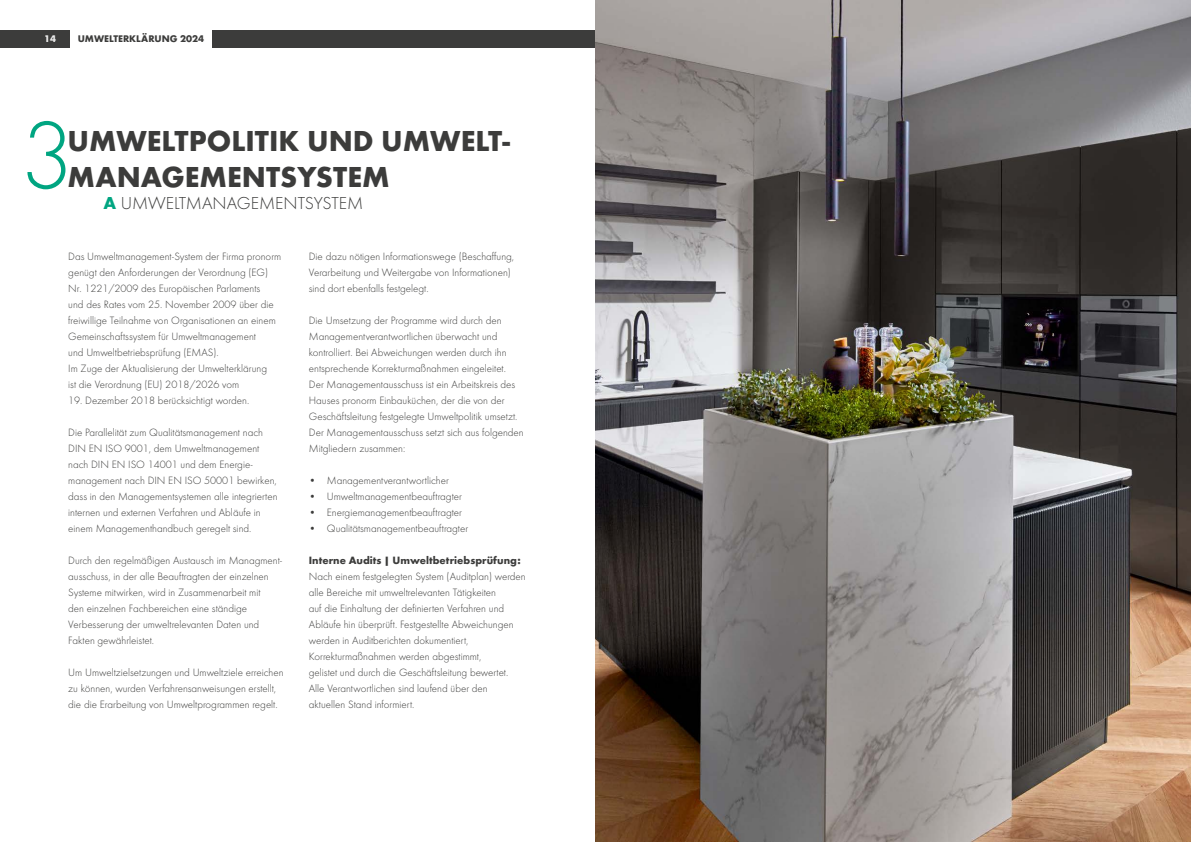
<style>
.page{position:relative;width:1191px;height:842px;background:#fff}
.page>*{position:absolute;margin:0;border:0;box-sizing:border-box;transform-origin:0 0}
.t1{font:300 100px "Futura";color:#00a581}
.t2{font:700 30px/36px "Futura";color:#3c3c3b}
.t3{font:300 18px "Futura";color:#3c3c3b}
.t4{font:300 11px/16px "Futura";color:#3c3c3b}
.t5{font:700 11px "Futura";color:#3c3c3b}
.t6{font:700 10px "Futura";color:#3c3c3b}
.t7{font:700 10px "Futura";color:#ededed}
.s1{font-weight:700;color:#00a581}
</style>
<div class="page">
<div style="left:212px;top:30px;width:383px;height:17px;background:#3c3c3b"></div>
<div style="left:0;top:30px;width:69px;height:17px;background:#3c3c3b"></div>
<img style="left:595px;top:0;width:596px;height:842px">
<p class="t7" style="left:44px;top:32px;width:13px">14</p>
<p class="t6" style="left:78px;top:32px;width:128px">UMWELTERKLÄRUNG 2024</p>
<h1 class="t1" style="left:20px;top:92px;width:56px">3</h1>
<h2 class="t2" style="left:67px;top:122px;width:444px">UMWELTPOLITIK UND UMWELT-<br>MANAGEMENTSYSTEM</h2>
<h3 class="t3" style="left:103px;top:192px;width:261px"><span class="s1">A</span> UMWELTMANAGEMENTSYSTEM</h3>
<p class="t4" style="left:68px;top:248px;width:214px">Das Umweltmanagement-System der Firma pronorm genügt den Anforderungen der Verordnung (EG)<br>Nr. 1221/2009 des Europäischen Parlaments<br>und des Rates vom 25. November 2009 über die freiwillige Teilnahme von Organisationen an einem Gemeinschaftssystem für Umweltmanagement<br>und Umweltbetriebsprüfung (EMAS).<br>Im Zuge der Aktualisierung der Umwelterklärung<br>ist die Verordnung (EU) 2018/2026 vom</p>
<p class="t4" style="left:68px;top:392px;width:182px">19. Dezember 2018 berücksichtigt worden.</p>
<p class="t4" style="left:68px;top:424px;width:211px">Die Parallelität zum Qualitätsmanagement nach DIN EN ISO 9001, dem Umweltmanagement nach DIN EN ISO 14001 und dem Energie&shy;management nach DIN EN ISO 50001 bewirken, dass in den Managementsystemen alle integrierten internen und externen Verfahren und Abläufe in einem Managementhandbuch geregelt sind.</p>
<p class="t4" style="left:68px;top:552px;width:215px">Durch den regelmäßigen Austausch im Managment&shy;ausschuss, in der alle Beauftragten der einzelnen Systeme mitwirken, wird in Zusammenarbeit mit<br>den einzelnen Fachbereichen eine ständige Verbesserung der umweltrelevanten Daten und Fakten gewährleistet.</p>
<p class="t4" style="left:68px;top:664px;width:217px">Um Umweltzielsetzungen und Umweltziele erreichen zu können, wurden Verfahrensanweisungen erstellt, die die Erarbeitung von Umweltprogrammen regelt.</p>
<p class="t4" style="left:309px;top:248px;width:207px">Die dazu nötigen Informationswege (Beschaffung,<br>Verarbeitung und Weitergabe von Informationen) sind dort ebenfalls festgelegt.</p>
<p class="t4" style="left:309px;top:312px;width:216px">Die Umsetzung der Programme wird durch den Managementverantwortlichen überwacht und kontrolliert. Bei Abweichungen werden durch ihn entsprechende Korrekturmaßnahmen eingeleitet.<br>Der Managementausschuss ist ein Arbeitskreis des Hauses pronorm Einbauküchen, der die von der Geschäftsleitung festgelegte Umweltpolitik umsetzt.<br>Der Managementausschuss setzt sich aus folgenden Mitgliedern zusammen:</p>
<p class="t4" style="left:309px;top:472px;width:141px">• Managementverantwortlicher</p>
<p class="t4" style="left:309px;top:488px;width:155px">• Umweltmanagementbeauftragter</p>
<p class="t4" style="left:309px;top:504px;width:155px">• Energiemanagementbeauftragter</p>
<p class="t4" style="left:309px;top:520px;width:161px">• Qualitätsmanagementbeauftragter</p>
<p class="t5" style="left:309px;top:552px;width:214px">Interne Audits | Umweltbetriebsprüfung:</p>
<p class="t4" style="left:309px;top:568px;width:218px">Nach einem festgelegten System (Auditplan) werden alle Bereiche mit umweltrelevanten Tätigkeiten<br>auf die Einhaltung der definierten Verfahren und Abläufe hin überprüft. Festgestellte Abweichungen werden in Auditberichten dokumentiert, Korrekturmaßnahmen werden abgestimmt,<br>gelistet und durch die Geschäftsleitung bewertet.<br>Alle Verantwortlichen sind laufend über den aktuellen Stand informiert.</p>
</div>
